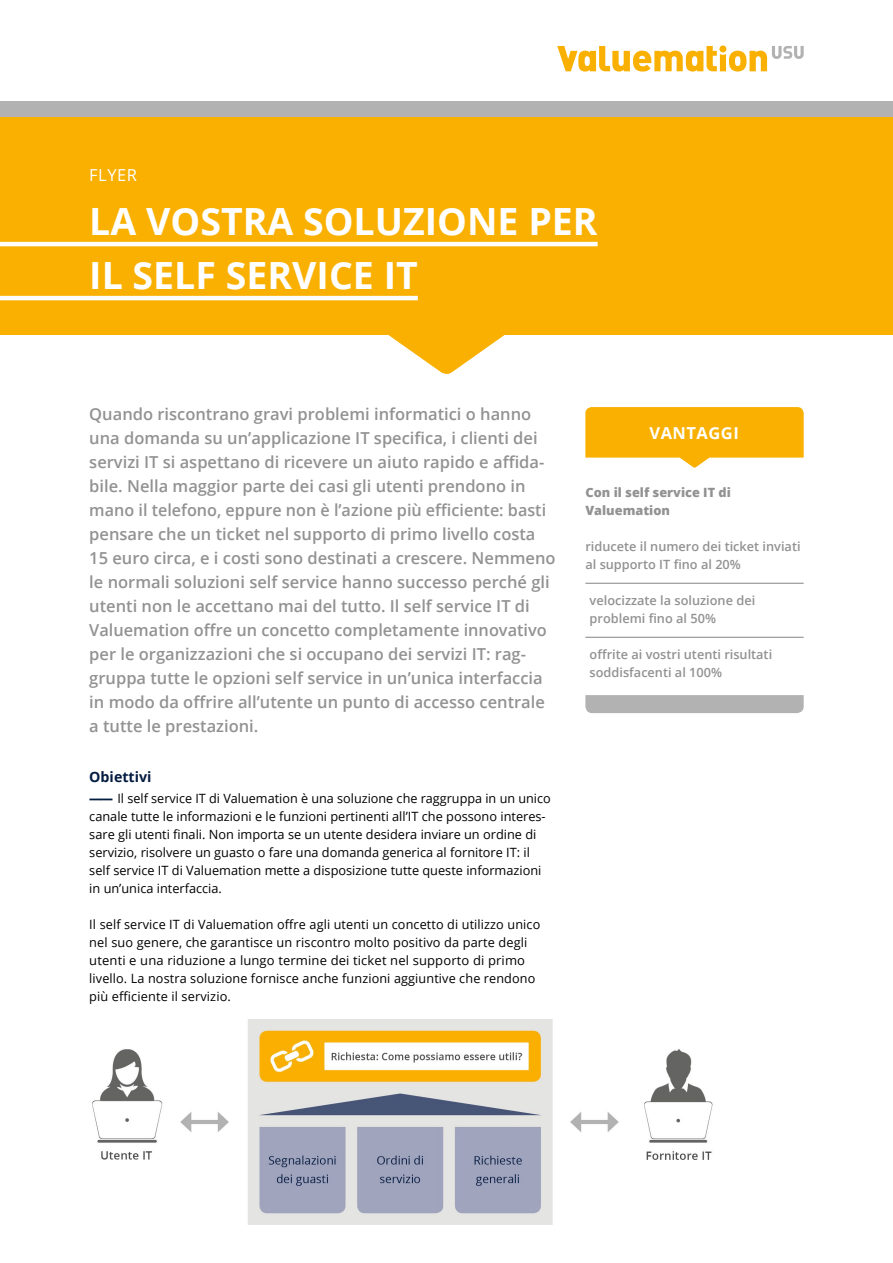
<style>
.page{position:relative;width:893px;height:1263px;background:#fff}
.page>*{position:absolute;margin:0;border:0;box-sizing:border-box;transform-origin:0 0}
.t1{font:700 37.5px/54px "Open Sans";color:#fff}
.t2{font:600 16.5px/24px "Open Sans";color:#929292}
.t3{font:700 16.5px "Open Sans";letter-spacing:.03em;color:#fff}
.t4{font:16.5px "Open Sans";letter-spacing:.03em;color:#fff}
.t5{font:700 14.25px "Open Sans";color:#041c40}
.t6{font:12.75px/18px "Open Sans";color:#000}
.t7{font:600 12.75px/18px "Open Sans";color:#929292}
.t8{font:800 12.75px/18px "Open Sans";color:#929292}
.s1{font-weight:800;color:#041c40}
</style>
<div class="page">
<div style="left:0;top:101px;width:893px;height:23px;background:#b3b2b2"></div>
<svg style="left:388px;top:335px;width:117px;height:39px"></svg>
<svg style="left:557px;top:46px;width:247px;height:26px"></svg>
<hr style="left:585px;top:583px;width:219px;height:1px;background:#929292">
<hr style="left:585px;top:637px;width:219px;height:1px;background:#929292">
<svg style="left:585px;top:407px;width:219px;height:61px"></svg>
<div style="left:585px;top:695px;width:219px;height:18px;background:#b3b2b2"></div>
<img style="left:92px;top:1019px;width:621px;height:205px">
<div style="left:0;top:118px;width:893px;height:217px;background:#f9b000"></div>
<hr style="left:0;top:242px;width:598px;height:4px;background:#fff">
<hr style="left:0;top:296px;width:418px;height:4px;background:#fff">
<p class="t4" style="left:89px;top:164px;width:49px">FLYER</p>
<h1 class="t1" style="left:89px;top:193px;width:510px">LA VOSTRA SOLUZIONE PER<br>IL SELF SERVICE IT</h1>
<p class="t2" style="left:89px;top:401px;width:468px">Quando riscontrano gravi problemi informatici o hanno una domanda su un’applicazione IT specifica, i clienti dei servizi IT si aspettano di ricevere un aiuto rapido e affida&shy;bile. Nella maggior parte dei casi gli utenti prendono in mano il telefono, eppure non è l’azione più efficiente: basti pensare che un ticket nel supporto di primo livello costa 15 euro circa, e i costi sono destinati a crescere. Nemmeno le normali soluzioni self service hanno successo perché gli utenti non le accettano mai del tutto. Il self service IT di Valuemation offre un concetto completamente innovativo per le organizzazioni che si occupano dei servizi IT: rag&shy;gruppa tutte le opzioni self service in un’unica interfaccia in modo da offrire all’utente un punto di accesso centrale a tutte le prestazioni.</p>
<p class="t5" style="left:89px;top:767px;width:64px">Obiettivi</p>
<p class="t6" style="left:89px;top:789px;width:463px"><span class="s1">――—</span>Il self service IT di Valuemation è una soluzione che raggruppa in un unico canale tutte le informazioni e le funzioni pertinenti all’IT che possono interes&shy;sare gli utenti finali. Non importa se un utente desidera inviare un ordine di servizio, risolvere un guasto o fare una domanda generica al fornitore IT: il self service IT di Valuemation mette a disposizione tutte queste informazioni in un’unica interfaccia.</p>
<p class="t6" style="left:89px;top:915px;width:452px">Il self service IT di Valuemation offre agli utenti un concetto di utilizzo unico nel suo genere, che garantisce un riscontro molto positivo da parte degli utenti e una riduzione a lungo termine dei ticket nel supporto di primo livello. La nostra soluzione fornisce anche funzioni aggiuntive che rendono più efficiente il servizio.</p>
<p class="t3" style="left:649px;top:421px;width:91px">VANTAGGI</p>
<p class="t8" style="left:585px;top:483px;width:147px">Con il self service IT di<br>Valuemation</p>
<p class="t7" style="left:585px;top:537px;width:217px">riducete il numero dei ticket inviati al supporto IT fino al 20%</p>
<p class="t7" style="left:590px;top:591px;width:167px">velocizzate la soluzione dei problemi fino al 50%</p>
<p class="t7" style="left:590px;top:645px;width:184px">offrite ai vostri utenti risultati soddisfacenti al 100%</p>
</div>
